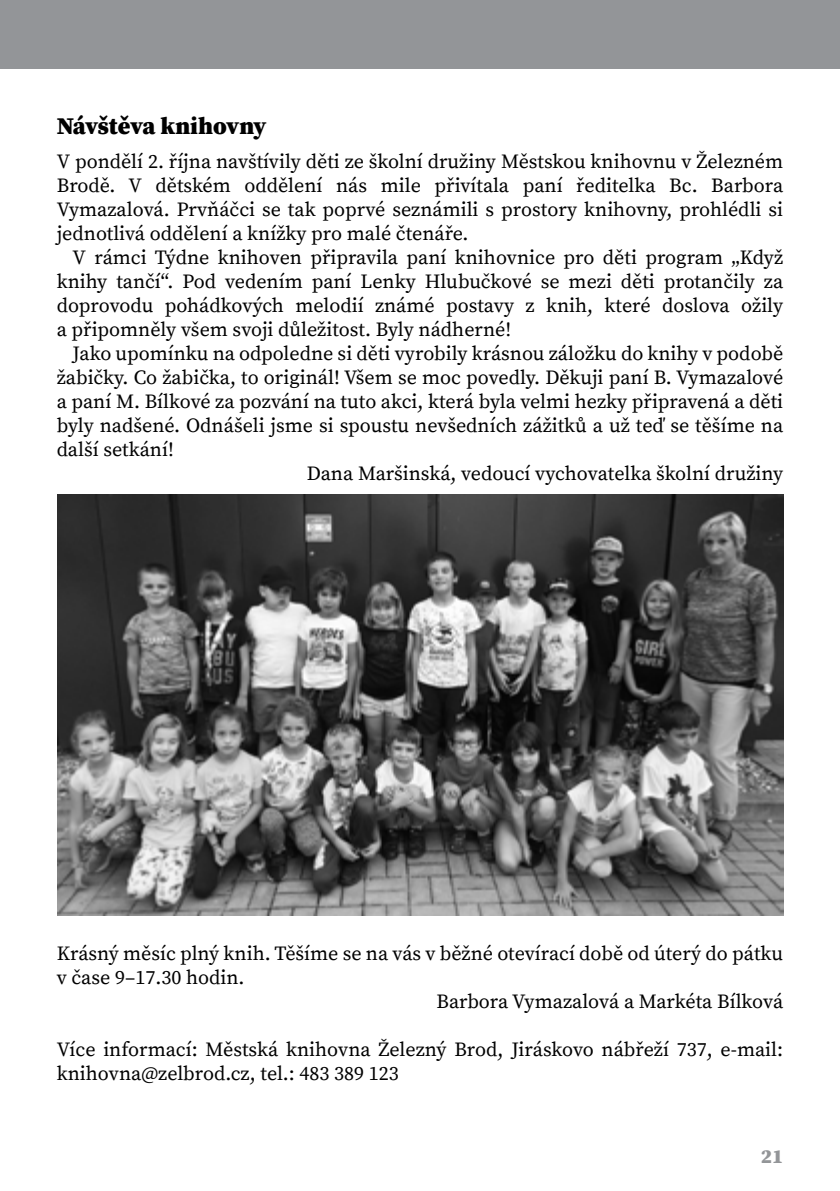
<style>
.page{position:relative;width:840px;height:1191px;background:#fff}
.page>*{position:absolute;margin:0;border:0;box-sizing:border-box;transform-origin:0 0}
.t1{font:900 24px "Source Serif Pro";color:#000}
.t2{font:20px/24px "Source Serif Pro";color:#000;text-align:justify}
.t3{font:900 20px "Source Serif Pro";color:#939598}
</style>
<div class="page">
<div style="left:0;top:0;width:839px;height:69px;background:#939598"></div>
<img style="left:58px;top:495px;width:724px;height:420px">
<p class="t1" style="left:57px;top:109px;width:211px">Návštěva knihovny</p>
<p class="t2" style="left:57px;top:150px;width:727px">V pondělí 2. října navštívily děti ze školní družiny Městskou knihovnu v Železném Brodě. V dětském oddělení nás mile přivítala paní ředitelka Bc. Barbora Vymazalová. Prvňáčci se tak poprvé seznámili s prostory knihovny, prohlédli si jednotlivá oddělení a knížky pro malé čtenáře.</p>
<p class="t2" style="left:57px;top:246px;width:727px;text-indent:16px">V rámci Týdne knihoven připravila paní knihovnice pro děti program „Když knihy tančí“. Pod vedením paní Lenky Hlubučkové se mezi děti protančily za doprovodu pohádkových melodií známé postavy z knih, které doslova ožily a připomněly všem svoji důležitost. Byly nádherné!</p>
<p class="t2" style="left:73px;top:342px;width:711px">Jako upomínku na odpoledne si děti vyrobily krásnou záložku do knihy v podobě</p>
<p class="t2" style="left:57px;top:366px;width:727px">žabičky. Co žabička, to originál! Všem se moc povedly. Děkuji paní B. Vymazalové</p>
<p class="t2" style="left:57px;top:390px;width:727px">a paní M. Bílkové za pozvání na tuto akci, která byla velmi hezky připravená a děti</p>
<p class="t2" style="left:57px;top:414px;width:727px">byly nadšené. Odnášeli jsme si spoustu nevšedních zážitků a už teď se těšíme na</p>
<p class="t2" style="left:57px;top:438px;width:118px">další setkání!</p>
<p class="t2" style="left:306px;top:462px;width:478px">Dana Maršinská, vedoucí vychovatelka školní družiny</p>
<p class="t2" style="left:57px;top:942px;width:727px">Krásný měsíc plný knih. Těšíme se na vás v běžné otevírací době od úterý do pátku</p>
<p class="t2" style="left:57px;top:966px;width:189px">v čase 9–17.30 hodin.</p>
<p class="t2" style="left:436px;top:990px;width:348px">Barbora Vymazalová a Markéta Bílková</p>
<p class="t2" style="left:57px;top:1038px;width:727px">Více informací: Městská knihovna Železný Brod, Jiráskovo nábřeží 737, e-mail: knihovna@zelbrod.cz, tel.: 483 389 123</p>
<p class="t3" style="left:760px;top:1142px;width:24px">21</p>
</div>
